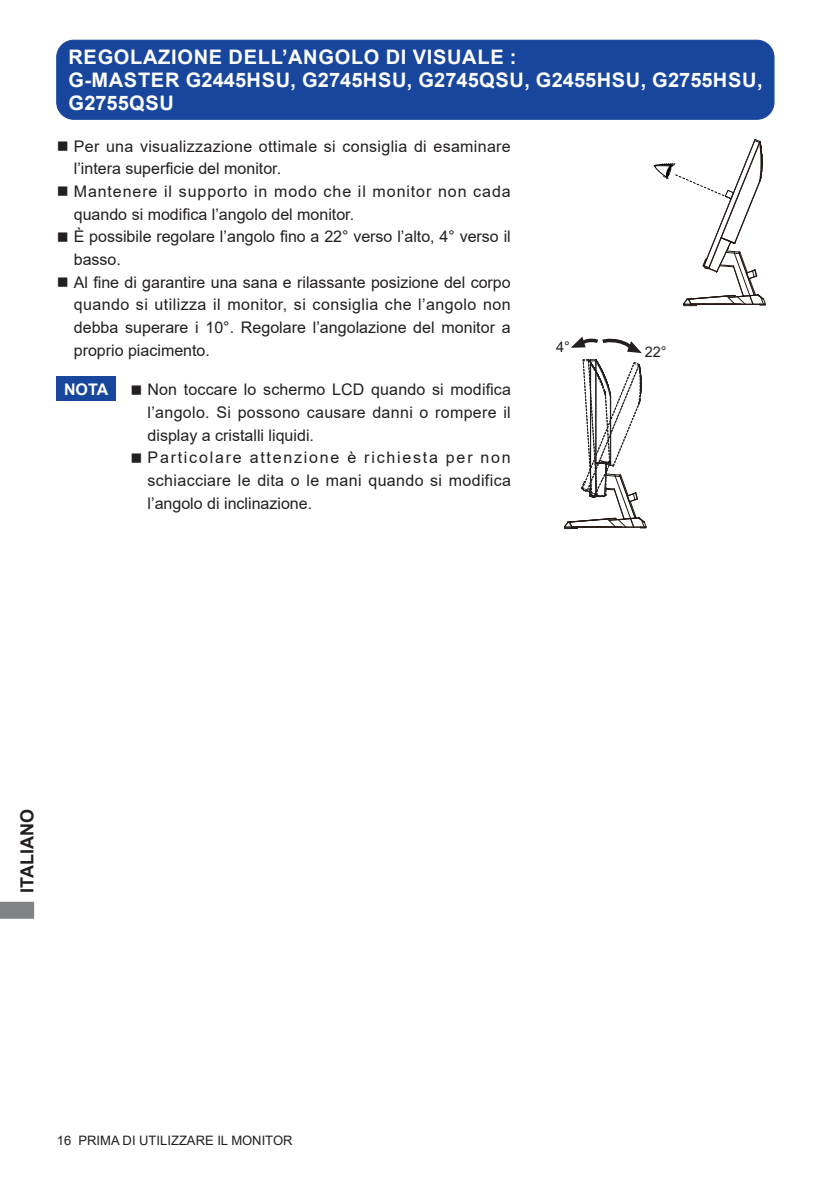
<style>
.page{position:relative;width:840px;height:1191px;background:#fff}
.page>*{position:absolute;margin:0;border:0;box-sizing:border-box;transform-origin:0 0}
.t1{font:700 20px/22.6px "Arial";letter-spacing:.035em;color:#fff}
.t2{font:700 18px "Arial";color:#231f20}
.t3{font:16px/22.6px "Arial";color:#231f20;text-align:justify}
.t4{font:16px/22.6px "Arial";letter-spacing:.02em;color:#231f20}
.t5{font:16px/22.6px "Arial";letter-spacing:.055em;color:#231f20}
.t6{font:700 16px "Arial";color:#fff}
.t7{font:14.6px "Arial";color:#231f20}
.t8{font:13px "Arial";color:#231f20}
</style>
<div class="page">
<svg style="left:0;top:901px;width:34px;height:17px"></svg>
<div style="left:57px;top:376px;width:59px;height:25px;background:#18469d"></div>
<div style="left:57px;top:40px;width:716px;height:79px;background:#18469d;border-radius:17px"></div>
<div style="left:56px;top:40px;width:718px;height:80px;border:1px solid #18469d;border-radius:17px"></div>
<svg style="left:653px;top:139px;width:112px;height:167px"></svg>
<svg style="left:564px;top:336px;width:82px;height:193px"></svg>
<p class="t1" style="left:68px;top:46px;width:695px">REGOLAZIONE DELL’ANGOLO DI VISUALE :<br>G-MASTER G2445HSU, G2745HSU, G2745QSU, G2455HSU, G2755HSU,<br>G2755QSU</p>
<p class="t4" style="left:74px;top:134px;width:438px;text-indent:-17px">■ Per una visualizzazione ottimale si consiglia di esaminare l’intera superficie del monitor.</p>
<p class="t5" style="left:74px;top:180px;width:438px;text-indent:-17px">■ Mantenere il supporto in modo che il monitor non cada quando si modifica l’angolo del monitor.</p>
<p class="t3" style="left:74px;top:225px;width:438px;text-indent:-17px">■ È possibile regolare l’angolo fino a 22° verso l’alto, 4° verso il basso.</p>
<p class="t3" style="left:74px;top:271px;width:438px;text-indent:-17px">■ Al fine di garantire una sana e rilassante posizione del corpo quando si utilizza il monitor, si consiglia che l’angolo non debba superare i 10°. Regolare l’angolazione del monitor a proprio piacimento.</p>
<p class="t6" style="left:64px;top:378px;width:46px">NOTA</p>
<p class="t3" style="left:147px;top:378px;width:364px;text-indent:-17px">■ Non toccare lo schermo LCD quando si modifica l’angolo. Si possono causare danni o rompere il display a cristalli liquidi.</p>
<p class="t3" style="left:147px;top:446px;width:364px;text-indent:-17px">■ Particolare attenzione è richiesta per non schiacciare le dita o le mani quando si modifica l’angolo di inclinazione.</p>
<p class="t7" style="left:556px;top:336px;width:15px">4°</p>
<p class="t7" style="left:644px;top:341px;width:24px">22°</p>
<p class="t2" style="left:14px;top:892px;width:85px;rotate:-90deg">ITALIANO</p>
<p class="t8" style="left:57px;top:1131px;width:237px">16 PRIMA DI UTILIZZARE IL MONITOR</p>
</div>
